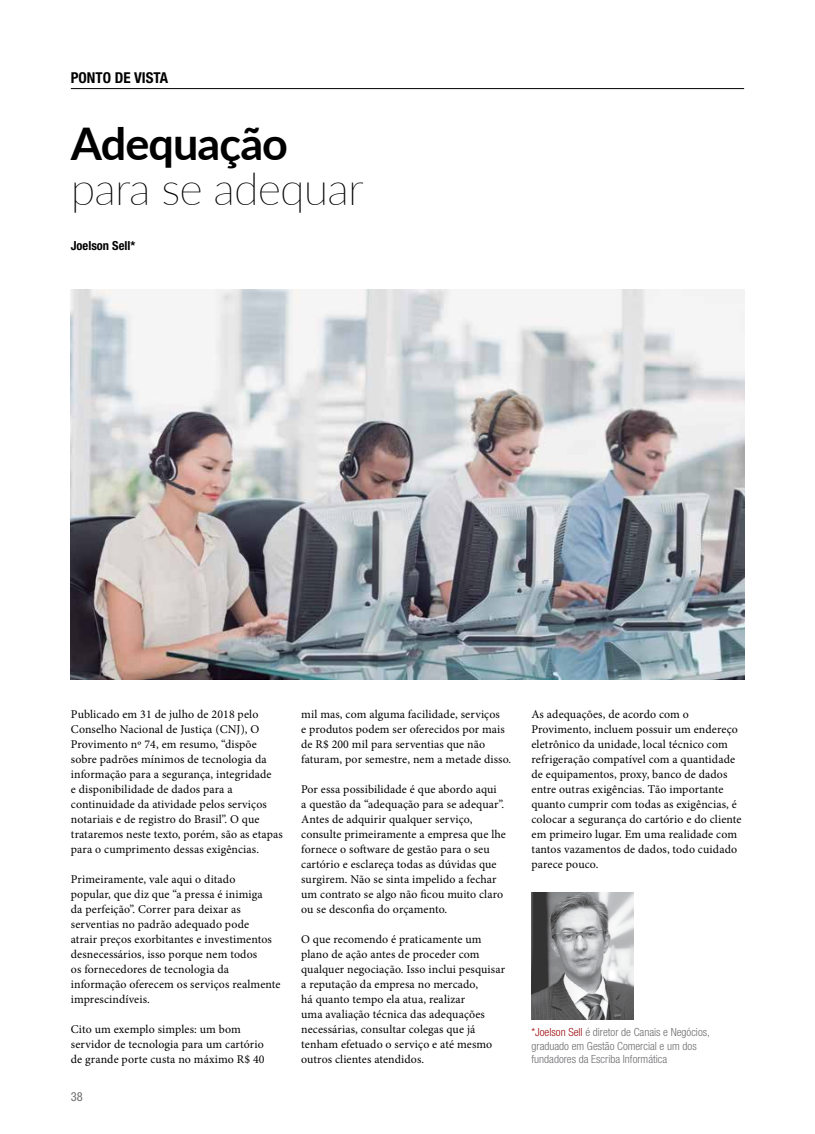
<style>
.page{position:relative;width:815px;height:1134px;background:#fff}
.page>*{position:absolute;margin:0;border:0;box-sizing:border-box;transform-origin:0 0}
.t1{font:100 45px "Lato";letter-spacing:-.02em;color:#000}
.t2{font:700 45px "Lato";letter-spacing:-.02em;color:#000}
.t3{font:700 condensed 15px "Helvetica Neue";color:#000}
.t4{font:700 condensed 12.5px "Helvetica Neue";color:#000}
.t5{font:condensed 12.5px "Helvetica Neue";color:#6d6e71}
.t6{font:11.88px/15px "Minion Pro";letter-spacing:.01em;color:#000}
.t7{font:300 condensed 11.25px/13.5px "Helvetica Neue";color:#6d6e71}
.s1{color:#9e0b0f}
</style>
<div class="page">
<img style="left:71px;top:289px;width:673px;height:390px">
<hr style="left:71px;top:88px;width:673px;height:1px;background:#000">
<img style="left:531px;top:892px;width:103px;height:128px">
<p class="t3" style="left:71px;top:68px;width:99px">PONTO DE VISTA</p>
<h1 class="t2" style="left:71px;top:111px;width:219px">Adequação</h1>
<h1 class="t1" style="left:71px;top:158px;width:294px">para se adequar</h1>
<p class="t4" style="left:71px;top:238px;width:66px">Joelson Sell*</p>
<p class="t6" style="left:71px;top:707px;width:213px">Publicado em 31 de julho de 2018 pelo Conselho Nacional de Justiça (CNJ), O Provimento nº 74, em resumo, “dispõe sobre padrões mínimos de tecnologia da informação para a segurança, integridade<br>e disponibilidade de dados para a continuidade da atividade pelos serviços notariais e de registro do Brasil”. O que trataremos neste texto, porém, são as etapas para o cumprimento dessas exigências.</p>
<p class="t6" style="left:71px;top:872px;width:211px">Primeiramente, vale aqui o ditado<br>popular, que diz que “a pressa é inimiga<br>da perfeição”. Correr para deixar as serventias no padrão adequado pode<br>atrair preços exorbitantes e investimentos desnecessários, isso porque nem todos<br>os fornecedores de tecnologia da informação oferecem os serviços realmente imprescindíveis.</p>
<p class="t6" style="left:71px;top:1022px;width:195px">Cito um exemplo simples: um bom servidor de tecnologia para um cartório de grande porte custa no máximo R$ 40</p>
<p class="t5" style="left:71px;top:1090px;width:13px">38</p>
<p class="t6" style="left:301px;top:707px;width:212px">mil mas, com alguma facilidade, serviços<br>e produtos podem ser oferecidos por mais de R$ 200 mil para serventias que não faturam, por semestre, nem a metade disso.</p>
<p class="t6" style="left:301px;top:782px;width:206px">Por essa possibilidade é que abordo aqui<br>a questão da “adequação para se adequar”.<br>Antes de adquirir qualquer serviço, consulte primeiramente a empresa que lhe fornece o software de gestão para o seu cartório e esclareça todas as dúvidas que surgirem. Não se sinta impelido a fechar um contrato se algo não ficou muito claro ou se desconfia do orçamento.</p>
<p class="t6" style="left:301px;top:932px;width:205px">O que recomendo é praticamente um plano de ação antes de proceder com qualquer negociação. Isso inclui pesquisar a reputação da empresa no mercado,<br>há quanto tempo ela atua, realizar<br>uma avaliação técnica das adequações necessárias, consultar colegas que já tenham efetuado o serviço e até mesmo outros clientes atendidos.</p>
<p class="t6" style="left:531px;top:707px;width:212px">As adequações, de acordo com o Provimento, incluem possuir um endereço eletrônico da unidade, local técnico com refrigeração compatível com a quantidade de equipamentos, proxy, banco de dados entre outras exigências. Tão importante quanto cumprir com todas as exigências, é colocar a segurança do cartório e do cliente em primeiro lugar. Em uma realidade com tantos vazamentos de dados, todo cuidado parece pouco.</p>
<p class="t7" style="left:531px;top:1025px;width:180px"><span class="s1">*Joelson Sell</span> é diretor de Canais e Negócios, graduado em Gestão Comercial e um dos fundadores da Escriba Informática</p>
</div>
